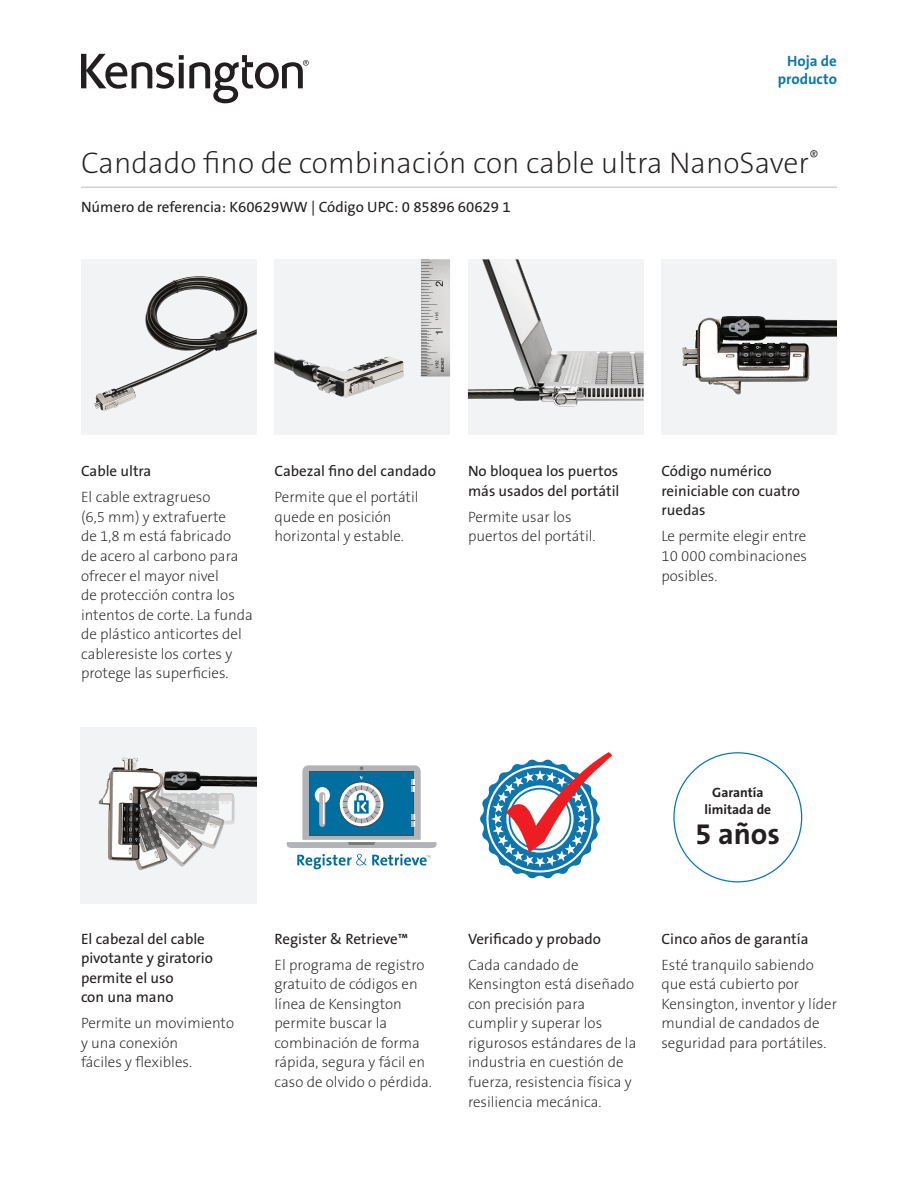
<style>
.page{position:relative;width:918px;height:1188px;background:#fff}
.page>*{position:absolute;margin:0;border:0;box-sizing:border-box;transform-origin:0 0}
.Main_Header{font:30px "The Sans KENSINGTON2 XL";color:#231f20}
.Body{font:30px "The Sans KENSINGTON7 Bd";color:#231f20}
.Body-2{font:15px/19.5px "The Sans KENSINGTON2 XL";color:#231f20}
.Body-3{font:15px/19.5px "The Sans KENSINGTON5 Rg";color:#231f20}
.Part_No__UPC{font:15px "The Sans KENSINGTON5 Rg";color:#231f20}
.Part_No__UPC-2{font:15px "The Sans KENSINGTON7 Bd";color:#0e76ae}
.Body-4{font:13.5px/16.2px "The Sans KENSINGTON7 Bd";color:#231f20;text-align:center}
</style>
<div class="page">
<svg style="left:81px;top:54px;width:228px;height:49px"></svg>
<hr style="left:81px;top:187px;width:756px;height:1px;background:#bcbdc0">
<div style="left:81px;top:259px;width:176px;height:176px;background:#f2f3f4"></div>
<img style="left:94px;top:276px;width:163px;height:135px">
<div style="left:661px;top:259px;width:176px;height:176px;background:#f2f3f4"></div>
<img style="left:682px;top:316px;width:127px;height:79px">
<div style="left:274px;top:259px;width:176px;height:176px;background:#f2f3f4"></div>
<img style="left:274px;top:259px;width:176px;height:139px">
<div style="left:468px;top:259px;width:176px;height:176px;background:#f2f3f4"></div>
<img style="left:468px;top:259px;width:176px;height:148px">
<img style="left:80px;top:728px;width:176px;height:176px">
<svg style="left:297px;top:854px;width:134px;height:15px"></svg>
<svg style="left:287px;top:765px;width:150px;height:83px"></svg>
<svg style="left:480px;top:752px;width:132px;height:126px"></svg>
<p class="Part_No__UPC-2" style="left:787px;top:53px;width:51px">Hoja de</p>
<p class="Part_No__UPC-2" style="left:778px;top:71px;width:61px">producto</p>
<p class="Main_Header" style="left:81px;top:147px;width:739px">Candado fino de combinación con cable ultra NanoSaver<sup>®</sup></p>
<p class="Part_No__UPC" style="left:81px;top:198px;width:431px">Número de referencia: K60629WW | Código UPC: 0 85896 60629 1</p>
<p class="Body-3" style="left:81px;top:462px;width:72px">Cable ultra</p>
<p class="Body-2" style="left:81px;top:488px;width:173px">El cable extragrueso<br>(6,5 mm) y extrafuerte<br>de 1,8 m está fabricado<br>de acero al carbono para ofrecer el mayor nivel<br>de protección contra los intentos de corte. La funda de plástico anticortes del cableresiste los cortes y protege las superficies.</p>
<p class="Body-3" style="left:274px;top:462px;width:163px">Cabezal fino del candado</p>
<p class="Body-2" style="left:274px;top:488px;width:146px">Permite que el portátil quede en posición horizontal y estable.</p>
<p class="Body-3" style="left:468px;top:462px;width:153px">No bloquea los puertos más usados del portátil</p>
<p class="Body-2" style="left:468px;top:508px;width:129px">Permite usar los puertos del portátil.</p>
<p class="Body-3" style="left:662px;top:462px;width:140px">Código numérico reiniciable con cuatro ruedas</p>
<p class="Body-2" style="left:662px;top:527px;width:147px;text-align:justify">Le permite elegir entre 10 000 combinaciones posibles.</p>
<p class="Body-3" style="left:81px;top:929px;width:133px">El cabezal del cable pivotante y giratorio permite el uso<br>con una mano</p>
<p class="Body-2" style="left:81px;top:1014px;width:155px">Permite un movimiento y una conexión<br>fáciles y flexibles.</p>
<p class="Body-3" style="left:274px;top:929px;width:135px">Register &amp; Retrieve™</p>
<p class="Body-2" style="left:274px;top:956px;width:159px">El programa de registro gratuito de códigos en línea de Kensington permite buscar la combinación de forma rápida, segura y fácil en caso de olvido o pérdida.</p>
<p class="Body-4" style="left:705px;top:785px;width:68px">Garantía limitada de</p>
<p class="Body" style="left:695px;top:818px;width:86px">5 años</p>
<p class="Body-3" style="left:468px;top:929px;width:135px">Verificado y probado</p>
<p class="Body-2" style="left:468px;top:956px;width:170px">Cada candado de<br>Kensington está diseñado con precisión para cumplir y superar los rigurosos estándares de la industria en cuestión de fuerza, resistencia física y resiliencia mecánica.</p>
<p class="Body-3" style="left:662px;top:929px;width:149px">Cinco años de garantía</p>
<p class="Body-2" style="left:662px;top:956px;width:177px">Esté tranquilo sabiendo que está cubierto por<br>Kensington, inventor y líder mundial de candados de seguridad para portátiles.</p>
</div>
